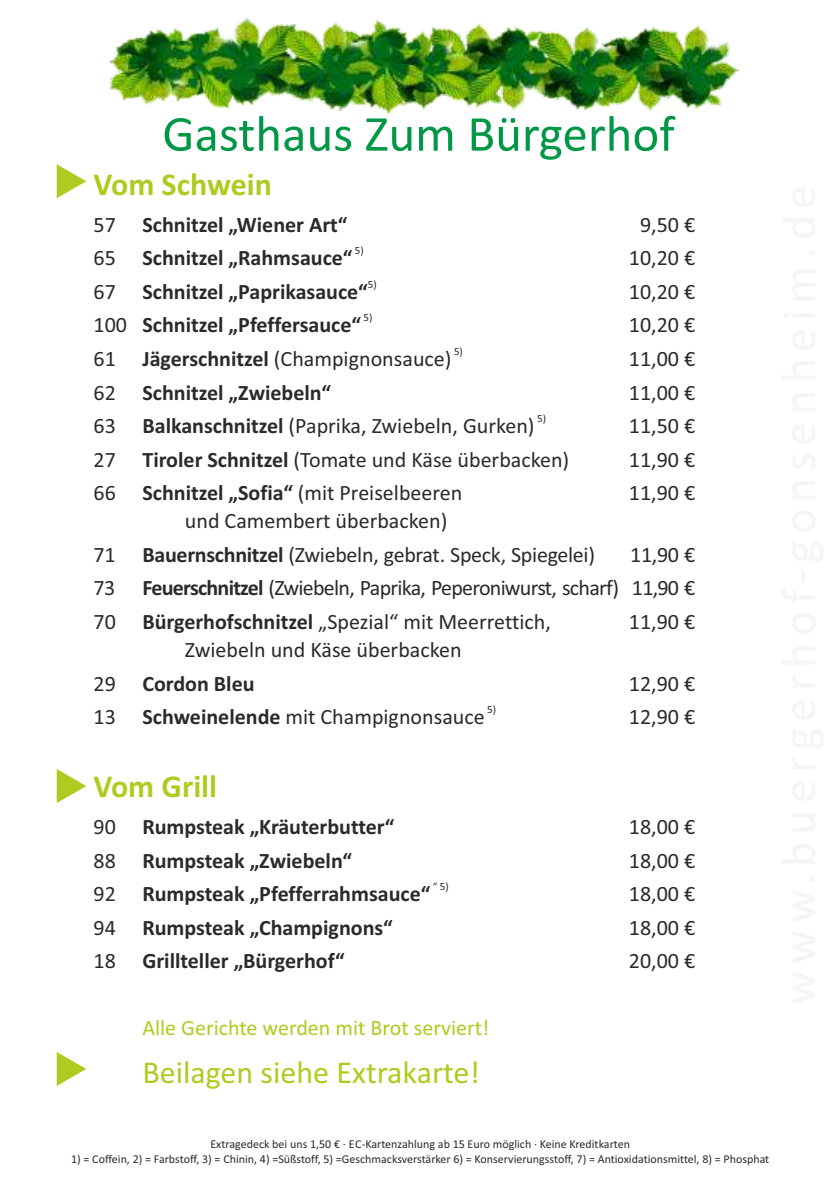
<style>
.page{position:relative;width:840px;height:1191px;background:#fff}
.page>*{position:absolute;margin:0;border:0;box-sizing:border-box;transform-origin:0 0}
.t1{font:50.8px "Calibri";color:#009846}
.t2{font:32px "Calibri";color:#b0cb1f}
.t3{font:700 32px "Calibri";color:#b0cb1f}
.t4{font:22px/33.6px "Calibri";color:#2b2a29}
.t5{font:700 22px "Calibri";color:#2b2a29}
.t6{font:22px "Calibri";color:#b0cb1f}
.t7{font:12px "Calibri";color:#2b2a29}
.t8{font:11px "Calibri";color:#2b2a29}
.s1{font-weight:400}
.s2{font-weight:700}
</style>
<div class="page">
<img style="left:109px;top:17px;width:631px;height:97px">
<svg style="left:57px;top:769px;width:29px;height:34px"></svg>
<svg style="left:57px;top:164px;width:29px;height:34px"></svg>
<svg style="left:57px;top:1052px;width:29px;height:34px"></svg>
<h1 class="t1" style="left:162px;top:112px;width:513px">Gasthaus Zum Bürgerhof</h1>
<h2 class="t3" style="left:94px;top:171px;width:180px">Vom Schwein</h2>
<p class="t5" style="left:94px;top:215px;width:255px"><span class="s1">57</span> Schnitzel „Wiener Art“</p>
<p class="t4" style="left:639px;top:209px;width:57px">9,50 €</p>
<p class="t8" style="left:354px;top:246px;width:10px">5)</p>
<p class="t5" style="left:94px;top:249px;width:260px"><span class="s1">65</span> Schnitzel „Rahmsauce“</p>
<p class="t4" style="left:628px;top:243px;width:68px">10,20 €</p>
<p class="t8" style="left:367px;top:279px;width:10px">5)</p>
<p class="t5" style="left:94px;top:282px;width:275px"><span class="s1">67</span> Schnitzel „Paprikasauce“</p>
<p class="t4" style="left:628px;top:276px;width:68px">10,20 €</p>
<p class="t8" style="left:363px;top:313px;width:10px">5)</p>
<p class="t5" style="left:94px;top:316px;width:269px"><span class="s1">100</span> Schnitzel „Pfeffersauce“</p>
<p class="t4" style="left:628px;top:310px;width:68px">10,20 €</p>
<p class="t8" style="left:454px;top:347px;width:10px">5)</p>
<p class="t4" style="left:94px;top:344px;width:359px">61 <span class="s2">Jägerschnitzel</span> (Champignonsauce)</p>
<p class="t4" style="left:628px;top:344px;width:68px">11,00 €</p>
<p class="t5" style="left:94px;top:383px;width:239px"><span class="s1">62</span> Schnitzel „Zwiebeln“</p>
<p class="t4" style="left:628px;top:377px;width:68px">11,00 €</p>
<p class="t8" style="left:536px;top:414px;width:10px">5)</p>
<p class="t4" style="left:94px;top:411px;width:442px">63 <span class="s2">Balkanschnitzel</span> (Paprika, Zwiebeln, Gurken)</p>
<p class="t4" style="left:628px;top:411px;width:68px">11,50 €</p>
<p class="t4" style="left:94px;top:444px;width:477px">27 <span class="s2">Tiroler Schnitzel</span> (Tomate und Käse überbacken)</p>
<p class="t4" style="left:628px;top:444px;width:68px">11,90 €</p>
<p class="t4" style="left:94px;top:478px;width:370px">66 <span class="s2">Schnitzel „Sofia“</span> (mit Preiselbeeren</p>
<p class="t4" style="left:628px;top:478px;width:68px">11,90 €</p>
<p class="t4" style="left:94px;top:506px;width:502px;text-indent:91px">und Camembert überbacken)<br>71 <span class="s2">Bauernschnitzel</span> (Zwiebeln, gebrat. Speck, Spiegelei)</p>
<p class="t4" style="left:93px;top:539px;width:602px;text-align:justify;text-indent:536px">11,90 € 73 <span class="s2">Feuerschnitzel</span> (Zwiebeln, Paprika, Peperoniwurst, scharf) 11,90 € 70 <span class="s2">Bürgerhofschnitzel</span> „Spezial“ mit Meerrettich,</p>
<p class="t4" style="left:628px;top:607px;width:68px">11,90 €</p>
<p class="t4" style="left:93px;top:635px;width:369px;text-indent:91px">Zwiebeln und Käse überbacken<br>29 <span class="s2">Cordon Bleu</span></p>
<p class="t4" style="left:628px;top:668px;width:68px">12,90 €</p>
<p class="t8" style="left:487px;top:705px;width:10px">5)</p>
<p class="t4" style="left:93px;top:702px;width:392px">13 <span class="s2">Schweinelende</span> mit Champignonsauce</p>
<p class="t4" style="left:628px;top:702px;width:68px">12,90 €</p>
<h2 class="t3" style="left:93px;top:773px;width:125px">Vom Grill</h2>
<p class="t5" style="left:93px;top:817px;width:302px"><span class="s1">90</span> Rumpsteak „Kräuterbutter“</p>
<p class="t4" style="left:628px;top:811px;width:68px">18,00 €</p>
<p class="t5" style="left:93px;top:851px;width:260px"><span class="s1">88</span> Rumpsteak „Zwiebeln“</p>
<p class="t4" style="left:628px;top:845px;width:68px">18,00 €</p>
<p class="t8" style="left:432px;top:882px;width:18px">“ 5)</p>
<p class="t5" style="left:93px;top:884px;width:338px"><span class="s1">92</span> Rumpsteak „Pfefferrahmsauce“</p>
<p class="t4" style="left:628px;top:878px;width:68px">18,00 €</p>
<p class="t5" style="left:93px;top:918px;width:300px"><span class="s1">94</span> Rumpsteak „Champignons“</p>
<p class="t4" style="left:628px;top:912px;width:68px">18,00 €</p>
<p class="t5" style="left:93px;top:951px;width:252px"><span class="s1">18</span> Grillteller „Bürgerhof“</p>
<p class="t4" style="left:628px;top:946px;width:68px">20,00 €</p>
<p class="t6" style="left:142px;top:1019px;width:348px">Alle Gerichte werden mit Brot serviert!</p>
<h2 class="t2" style="left:142px;top:1058px;width:339px">Beilagen siehe Extrakarte!</h2>
<p class="t7" style="left:210px;top:1139px;width:421px">Extragedeck bei uns 1,50 € · EC-Kartenzahlung ab 15 Euro möglich · Keine Kreditkarten</p>
<p class="t7" style="left:71px;top:1153px;width:699px">1) = Coffein, 2) = Farbstoff, 3) = Chinin, 4) =Süßstoff, 5) =Geschmacksverstärker 6) = Konservierungsstoff, 7) = Antioxidationsmittel, 8) = Phosphat</p>
</div>
